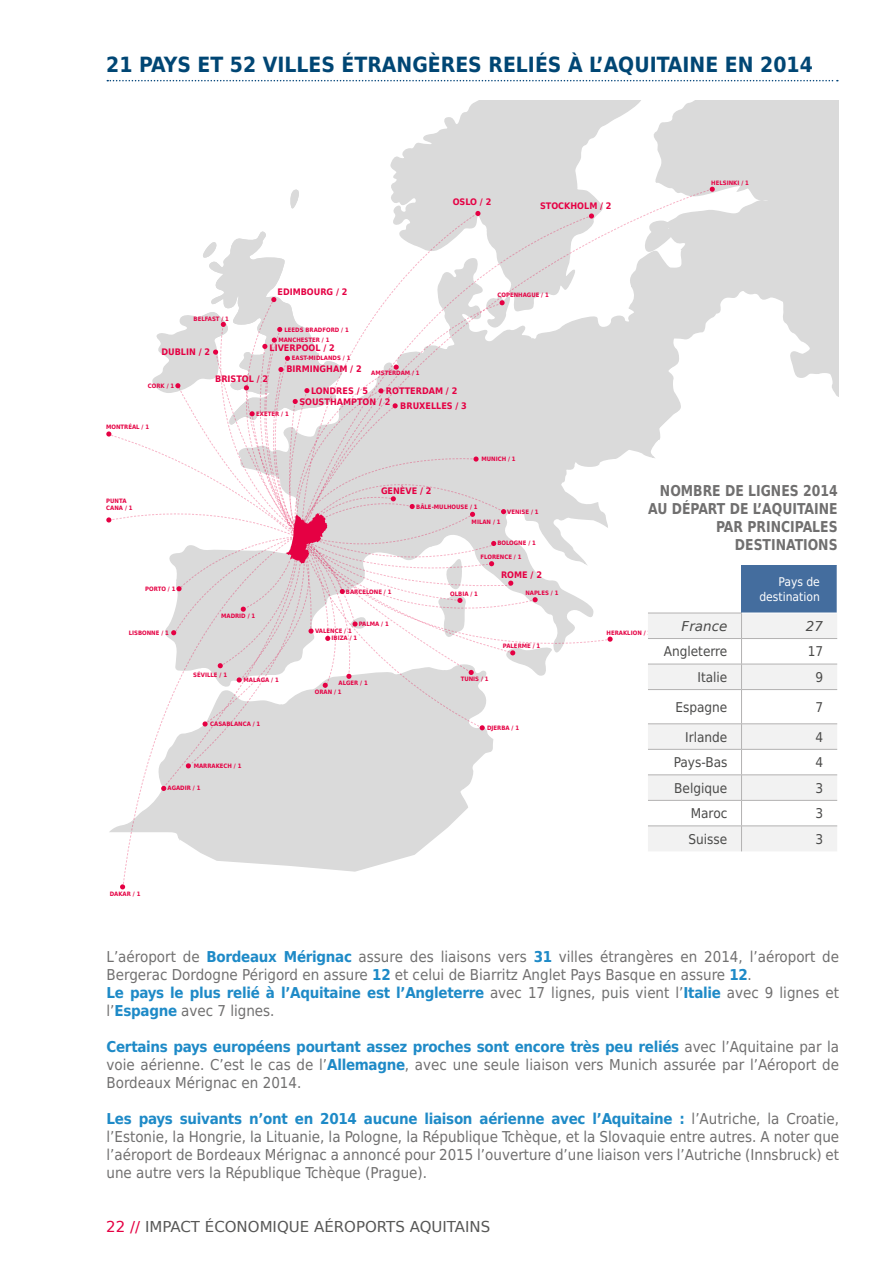
<style>
.page{position:relative;width:893px;height:1263px;background:#fff}
.page>*{position:absolute;margin:0;border:0;box-sizing:border-box;transform-origin:0 0}
.t1{font:700 21px "DejaVu Sans Condensed";color:#004674}
.t2{font:15px/18px "DejaVu Sans Condensed";color:#706f6f;text-align:justify}
.t3{font:700 15px/18px "DejaVu Sans Condensed";color:#706f6f;text-align:right;scale:.92 1}
.t4{font:15px "DejaVu Sans";color:#575756}
.t5{font:13.5px "DejaVu Sans Condensed";color:#4a4a49}
.t6{font:italic 13.5px "DejaVu Sans";color:#4a4a49}
.t7{font:12px/14.4px "DejaVu Sans Condensed";color:#fff;text-align:right}
.t8{font:700 9px/10.8px "DejaVu Sans Condensed";color:#e50043}
.t9{font:700 6px/7.2px "DejaVu Sans Condensed";color:#e50043}
.s1{font-weight:700;color:#1e8ac7}
.s2{color:#e50043}
</style>
<div class="page">
<div style="left:788px;top:100px;width:51px;height:297px;background:#dadada"></div>
<svg style="left:390px;top:100px;width:398px;height:87px"></svg>
<svg style="left:299px;top:851px;width:120px;height:21px"></svg>
<svg style="left:120px;top:884px;width:5px;height:5px"></svg>
<svg style="left:122px;top:851px;width:177px;height:37px"></svg>
<svg style="left:107px;top:80px;width:731px;height:1px"></svg>
<svg style="left:106px;top:187px;width:731px;height:664px"></svg>
<h1 class="t1" style="left:106px;top:47px;width:708px">21 PAYS ET 52 VILLES ÉTRANGÈRES RELIÉS À L’AQUITAINE EN 2014</h1>
<p class="t9" style="left:194px;top:315px;width:37px">BELFAST / 1</p>
<p class="t8" style="left:277px;top:286px;width:72px">EDIMBOURG / 2</p>
<p class="t8" style="left:453px;top:196px;width:40px">OSLO / 2</p>
<p class="t8" style="left:540px;top:201px;width:73px">STOCKHOLM / 2</p>
<p class="t9" style="left:497px;top:291px;width:53px">COPENHAGUE / 1</p>
<p class="t9" style="left:284px;top:326px;width:66px">LEEDS BRADFORD / 1</p>
<p class="t9" style="left:292px;top:354px;width:60px">EAST-MIDLANDS / 1</p>
<p class="t9" style="left:278px;top:336px;width:53px">MANCHESTER / 1</p>
<p class="t8" style="left:270px;top:342px;width:67px">LIVERPOOL / 2</p>
<p class="t8" style="left:161px;top:346px;width:50px">DUBLIN / 2</p>
<p class="t9" style="left:148px;top:382px;width:28px">CORK / 1</p>
<p class="t8" style="left:286px;top:364px;width:77px">BIRMINGHAM / 2</p>
<p class="t8" style="left:299px;top:385px;width:93px;text-indent:12px">LONDRES / 5<br>SOUSTHAMPTON / 2</p>
<p class="t9" style="left:256px;top:410px;width:34px">EXETER / 1</p>
<p class="t9" style="left:371px;top:369px;width:50px">AMSTERDAM / 1</p>
<p class="t8" style="left:215px;top:373px;width:55px">BRISTOL / 2</p>
<p class="t8" style="left:386px;top:385px;width:73px">ROTTERDAM / 2</p>
<p class="t8" style="left:400px;top:400px;width:68px">BRUXELLES / 3</p>
<p class="t9" style="left:106px;top:423px;width:45px">MONTRÉAL / 1</p>
<p class="t9" style="left:481px;top:455px;width:36px">MUNICH / 1</p>
<p class="t9" style="left:711px;top:179px;width:39px">HELSINKI / 1</p>
<p class="t9" style="left:106px;top:497px;width:28px">PUNTA<br>CANA / 1</p>
<p class="t9" style="left:145px;top:585px;width:32px">PORTO / 1</p>
<p class="t9" style="left:129px;top:629px;width:42px">LISBONNE / 1</p>
<p class="t9" style="left:221px;top:612px;width:36px">MADRID / 1</p>
<p class="t9" style="left:193px;top:671px;width:35px">SÉVILLE / 1</p>
<p class="t9" style="left:244px;top:676px;width:37px">MALAGA / 1</p>
<p class="t9" style="left:210px;top:720px;width:52px">CASABLANCA / 1</p>
<p class="t9" style="left:194px;top:762px;width:49px">MARRAKECH / 1</p>
<p class="t9" style="left:168px;top:784px;width:34px">AGADIR / 1</p>
<p class="t8" style="left:381px;top:485px;width:52px">GENÈVE / 2</p>
<p class="t9" style="left:416px;top:503px;width:63px">BÂLE-MULHOUSE / 1</p>
<p class="t9" style="left:507px;top:508px;width:33px">VENISE / 1</p>
<p class="t9" style="left:472px;top:518px;width:30px">MILAN / 1</p>
<p class="t9" style="left:497px;top:540px;width:40px">BOLOGNE / 1</p>
<p class="t9" style="left:480px;top:553px;width:43px">FLORENCE / 1</p>
<p class="t9" style="left:346px;top:588px;width:47px">BARCELONE / 1</p>
<p class="t9" style="left:359px;top:620px;width:32px">PALMA / 1</p>
<p class="t9" style="left:315px;top:627px;width:38px">VALENCE / 1</p>
<p class="t9" style="left:332px;top:634px;width:27px">IBIZA / 1</p>
<p class="t9" style="left:338px;top:679px;width:31px">ALGER / 1</p>
<p class="t9" style="left:315px;top:688px;width:28px">ORAN / 1</p>
<p class="t8" style="left:501px;top:569px;width:42px">ROME / 2</p>
<p class="t9" style="left:450px;top:590px;width:29px">OLBIA / 1</p>
<p class="t9" style="left:525px;top:589px;width:35px">NAPLES / 1</p>
<p class="t9" style="left:461px;top:675px;width:29px">TUNIS / 1</p>
<p class="t9" style="left:503px;top:642px;width:39px">PALERME / 1</p>
<p class="t9" style="left:487px;top:724px;width:34px">DJERBA / 1</p>
<p class="t9" style="left:110px;top:890px;width:32px">DAKAR / 1</p>
<p class="t3" style="left:648px;top:481px;width:207px">NOMBRE DE LIGNES 2014<br>AU DÉPART DE L’AQUITAINE<br>PAR PRINCIPALES<br>DESTINATIONS</p>
<p class="t7" style="left:759px;top:575px;width:62px">Pays de destination</p>
<p class="t6" style="left:682px;top:616px;width:47px">France</p>
<p class="t6" style="left:806px;top:616px;width:19px">27</p>
<p class="t5" style="left:664px;top:641px;width:65px">Angleterre</p>
<p class="t5" style="left:808px;top:641px;width:17px">17</p>
<p class="t5" style="left:697px;top:666px;width:32px">Italie</p>
<p class="t5" style="left:815px;top:666px;width:9px">9</p>
<p class="t5" style="left:675px;top:696px;width:54px">Espagne</p>
<p class="t5" style="left:815px;top:696px;width:9px">7</p>
<p class="t5" style="left:685px;top:726px;width:44px">Irlande</p>
<p class="t5" style="left:815px;top:726px;width:9px">4</p>
<p class="t5" style="left:674px;top:751px;width:55px">Pays-Bas</p>
<p class="t5" style="left:815px;top:751px;width:9px">4</p>
<p class="t5" style="left:674px;top:777px;width:55px">Belgique</p>
<p class="t5" style="left:815px;top:777px;width:9px">3</p>
<p class="t5" style="left:691px;top:802px;width:38px">Maroc</p>
<p class="t5" style="left:815px;top:802px;width:9px">3</p>
<p class="t5" style="left:688px;top:828px;width:40px">Suisse</p>
<p class="t5" style="left:815px;top:828px;width:9px">3</p>
<p class="t9" style="left:607px;top:629px;width:46px">HERAKLION / 1</p>
<p class="t2" style="left:107px;top:947px;width:734px;text-align:left">L’aéroport de <span class="s1">Bordeaux Mérignac</span> assure des liaisons vers <span class="s1">31</span> villes étrangères en 2014, l’aéroport de Bergerac Dordogne Périgord en assure <span class="s1">12</span> et celui de Biarritz Anglet Pays Basque en assure <span class="s1">12</span>.<br><span class="s1">Le pays le plus relié à l’Aquitaine est l’Angleterre</span> avec 17 lignes, puis vient l’<span class="s1">Italie</span> avec 9 lignes et l’<span class="s1">Espagne</span> avec 7 lignes.</p>
<p class="t2" style="left:107px;top:1037px;width:734px"><span class="s1">Certains pays européens pourtant assez proches sont encore très peu reliés</span> avec l’Aquitaine par la voie aérienne. C’est le cas de l’<span class="s1">Allemagne</span>, avec une seule liaison vers Munich assurée par l’Aéroport de Bordeaux Mérignac en 2014.</p>
<p class="t2" style="left:107px;top:1109px;width:734px"><span class="s1">Les pays suivants n’ont en 2014 aucune liaison aérienne avec l’Aquitaine :</span> l’Autriche, la Croatie, l’Estonie, la Hongrie, la Lituanie, la Pologne, la République Tchèque, et la Slovaquie entre autres. A noter que l’aéroport de Bordeaux Mérignac a annoncé pour 2015 l’ouverture d’une liaison vers l’Autriche (Innsbruck) et une autre vers la République Tchèque (Prague).</p>
<p class="t4" style="left:106px;top:1214px;width:386px"><span class="s2">22 //</span> IMPACT ÉCONOMIQUE AÉROPORTS AQUITAINS</p>
</div>
